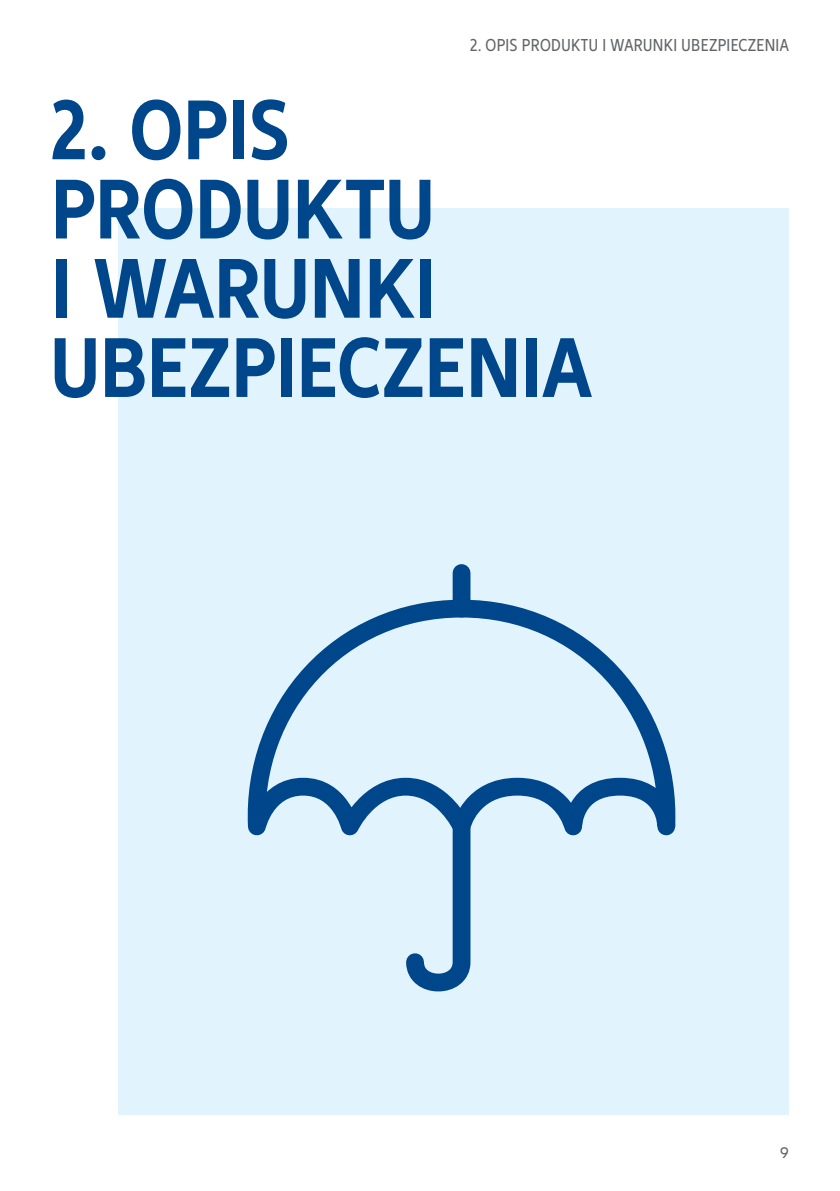
<style>
.page{position:relative;width:840px;height:1191px;background:#fff}
.page>*{position:absolute;margin:0;border:0;box-sizing:border-box;transform-origin:0 0}
.t1{font:700 condensed 88px/79.2px "Allianz Neo";color:#00468b}
.t2{font:condensed 18px "Allianz Neo";letter-spacing:.02em;color:#636466}
.t3{font:16px "Allianz Neo";color:#636466}
</style>
<div class="page">
<div style="left:118px;top:208px;width:670px;height:907px;background:#e1f4fd"></div>
<svg style="left:247px;top:600px;width:424px;height:392px"></svg>
<svg style="left:397px;top:564px;width:82px;height:425px"></svg>
<p class="t2" style="left:470px;top:35px;width:320px">2. OPIS PRODUKTU I WARUNKI UBEZPIECZENIA</p>
<p class="t1" style="left:51px;top:92px;width:542px">2. OPIS<br>PRODUKTU<br>I WARUNKI<br>UBEZPIECZENIA</p>
<p class="t3" style="left:779px;top:1143px;width:10px">9</p>
</div>
